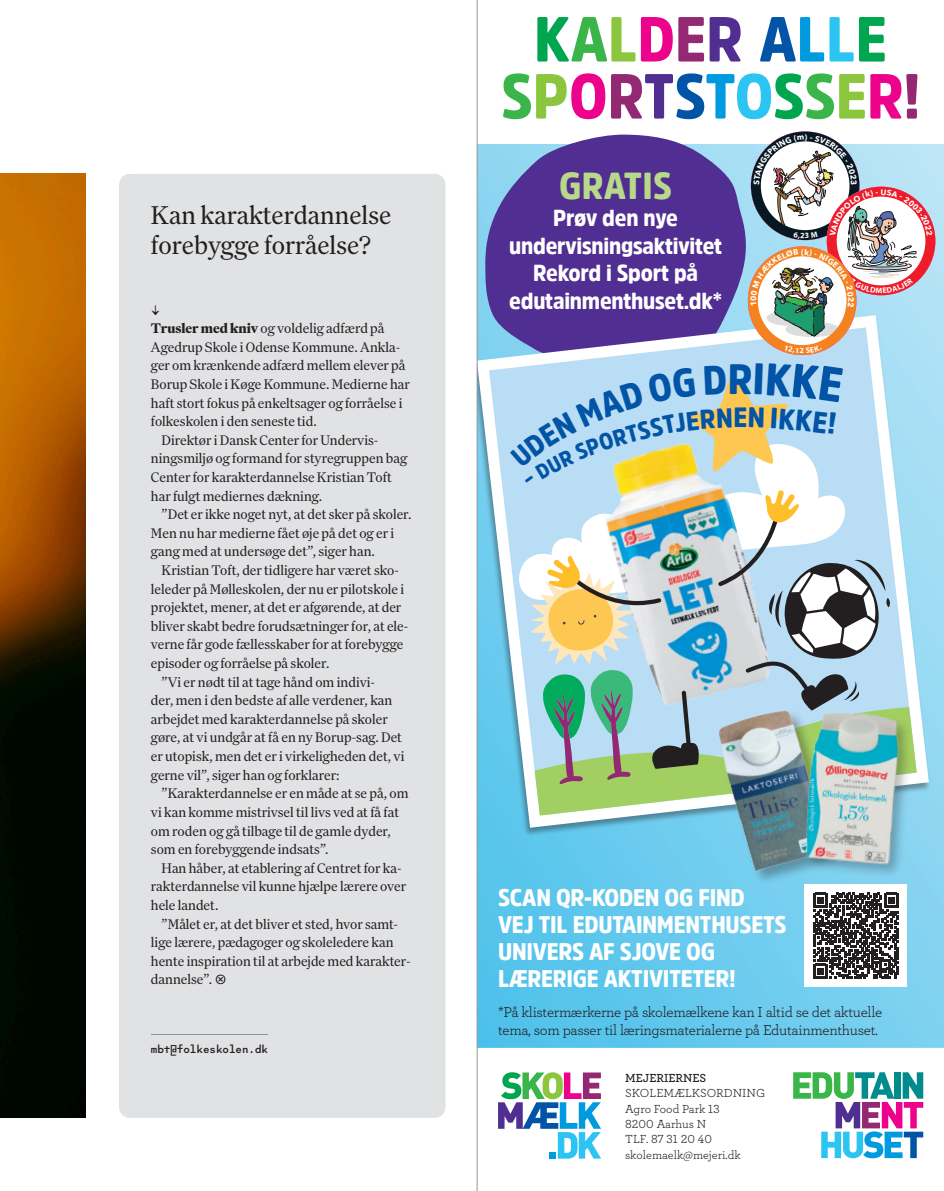
<style>
.page{position:relative;width:944px;height:1191px;background:#fff}
.page>*{position:absolute;margin:0;border:0;box-sizing:border-box;transform-origin:0 0}
.t1{font:900 63px/57px "Amsi Pro Narw";color:#00a54f;text-align:center}
.t2{font:900 42.45px "Amsi Pro Narw";color:#0154a6}
.t3{font:900 37.5px "Amsi Pro Narw";letter-spacing:.01em;color:#b8d989}
.t4{font:900 27.75px "Amsi Pro Narw";color:#0154a6}
.t5{font:27px "Family";color:#231f20}
.t6{font:900 24px/27px "Amsi Pro Narw";letter-spacing:-.01em;color:#fff}
.t7{font:900 23.1px/27.5px "Amsi Pro Narw";letter-spacing:-.01em;color:#fff;text-align:center}
.t8{font:15px/18px "Archer";letter-spacing:-.02em;color:#231f20}
.Folkeskolen_Brød_Family{font:14.55px/18.6px "Family";color:#231f20}
.Folkeskolen_Brød_Family-2{font:800 14.55px "Family";color:#231f20}
.t9{font:12.3px/15.3px "Archer";color:#231f20}
.Folkeskolen_mail{font:500 10.5px "The Future Mono";color:#231f20}
.t10{font:700 7.95px "Myriad Pro";color:#fff}
.t11{font:700 7.95px "Avenir Next";color:#fff}
.s1{font-weight:800}
.s2{font-family:"Ease Semi Rounded";font-size:13.05px}
.s3{color:#3ab54a}
.s4{color:#8bc63e}
.s5{color:#ed028c}
.s6{color:#932972}
.s7{color:#502e92}
.s8{color:#0154a6}
.s9{color:#009bde}
.s10{color:#2bc4f3}
.s11{font-weight:600}
</style>
<div class="page">
<div style="left:119px;top:174px;width:326px;height:943px;background:#e1e2e4;border-radius:11px"></div>
<img style="left:0;top:174px;width:85px;height:943px">
<svg style="left:478px;top:144px;width:466px;height:903px;background:#6bcbee"></svg>
<svg style="left:485px;top:134px;width:263px;height:175px;background:#5f4aa1"></svg>
<svg style="left:478px;top:309px;width:457px;height:525px;background:#8db9de"></svg>
<svg style="left:498px;top:1072px;width:103px;height:86px"></svg>
<div style="left:549px;top:1152px;width:7px;height:6px;background:#009bde"></div>
<svg style="left:793px;top:1072px;width:130px;height:86px"></svg>
<div style="left:805px;top:884px;width:102px;height:102px;background:#fff"></div>
<svg style="left:813px;top:893px;width:86px;height:85px"></svg>
<div style="left:718px;top:709px;width:125px;height:176px;background:#231f20;opacity:.35"></div>
<img style="left:717px;top:815px;width:66px;height:61px">
<img style="left:783px;top:815px;width:132px;height:65px">
<hr style="left:477px;top:0;width:1px;height:1191px;background:#939598">
<hr style="left:151px;top:1034px;width:117px;height:1px;background:#939598">
<svg style="left:748px;top:131px;width:188px;height:225px"></svg>
<svg style="left:510px;top:363px;width:407px;height:452px;background:#b3cdca"></svg>
<p class="t5" style="left:151px;top:199px;width:242px">Kan karakterdannelse</p>
<p class="t5" style="left:151px;top:229px;width:221px">forebygge forråelse?</p>
<p class="Folkeskolen_Brød_Family-2" style="left:151px;top:301px;width:11px">↓</p>
<p class="Folkeskolen_Brød_Family" style="left:151px;top:319px;width:260px"><span class="s1">Trusler med kniv</span> og voldelig adfærd på Agedrup Skole i Odense Kommune. Ankla&shy;ger om krænkende adfærd mellem elever på Borup Skole i Køge Kommune. Medierne har haft stort fokus på enkeltsager og forråelse i folkeskolen i den seneste tid.</p>
<p class="Folkeskolen_Brød_Family" style="left:151px;top:430px;width:258px;text-indent:11px">Direktør i Dansk Center for Undervis&shy;ningsmiljø og formand for styregruppen bag Center for karakterdannelse Kristian Toft har fulgt mediernes dækning.</p>
<p class="Folkeskolen_Brød_Family" style="left:151px;top:505px;width:262px;text-indent:11px">”Det er ikke noget nyt, at det sker på skoler.<br>Men nu har medierne fået øje på det og er i gang med at undersøge det”, siger han.</p>
<p class="Folkeskolen_Brød_Family" style="left:151px;top:561px;width:259px;text-indent:11px">Kristian Toft, der tidligere har været sko&shy;leleder på Mølleskolen, der nu er pilotskole i projektet, mener, at det er afgørende, at der bliver skabt bedre forudsætninger for, at ele&shy;verne får gode fællesskaber for at forebygge episoder og forråelse på skoler.</p>
<p class="Folkeskolen_Brød_Family" style="left:151px;top:672px;width:255px;text-indent:11px">”Vi er nødt til at tage hånd om indivi-<br>der, men i den bedste af alle verdener, kan arbejdet med karakterdannelse på skoler gøre, at vi undgår at få en ny Borup-sag. Det er utopisk, men det er i virkeligheden det, vi gerne vil”, siger han og forklarer:</p>
<p class="Folkeskolen_Brød_Family" style="left:151px;top:784px;width:259px;text-indent:11px">”Karakterdannelse er en måde at se på, om vi kan komme mistrivsel til livs ved at få fat om roden og gå tilbage til de gamle dyder, som en forebyggende indsats”.</p>
<p class="Folkeskolen_Brød_Family" style="left:151px;top:858px;width:257px;text-indent:11px">Han håber, at etablering af Centret for ka&shy;rakterdannelse vil kunne hjælpe lærere over hele landet.</p>
<p class="Folkeskolen_Brød_Family" style="left:151px;top:914px;width:261px;text-indent:11px">”Målet er, at det bliver et sted, hvor samt&shy;lige lærere, pædagoger og skoleledere kan hente inspiration til at arbejde med karakter&shy;dannelse”. <span class="s2">˟</span></p>
<p class="Folkeskolen_mail" style="left:151px;top:1041px;width:119px">mbt@folkeskolen.dk</p>
<p class="t1" style="left:501px;top:9px;width:421px">K<span class="s3">A</span><span class="s4">L</span><span class="s5">D</span><span class="s6">E</span><span class="s7">R</span> <span class="s8">A</span><span class="s9">L</span><span class="s10">L</span>E<br><span class="s3">S</span><span class="s4">P</span><span class="s5">O</span><span class="s6">R</span><span class="s7">T</span><span class="s8">S</span><span class="s9">T</span><span class="s10">O</span>S<span class="s3">S</span><span class="s4">E</span><span class="s5">R</span><span class="s6">!</span></p>
<p class="t3" style="left:559px;top:160px;width:114px">GRATIS</p>
<p class="t7" style="left:509px;top:204px;width:214px">Prøv den nye undervisningsaktivitet<br>Rekord i Sport på edutainmenthuset.dk*</p>
<p class="t2" style="left:728px;top:350px;width:26px">R</p>
<p class="t4" style="left:733px;top:398px;width:15px">E</p>
<p class="t11" style="left:801px;top:245px;width:4px">(</p>
<p class="t10" style="left:800px;top:345px;width:6px">2</p>
<p class="t6" style="left:498px;top:883px;width:290px">SCAN QR-KODEN OG FIND<br>VEJ TIL EDUTAINMENTHUSETS<br>UNIVERS AF SJOVE OG<br>LÆRERIGE AKTIVITETER!</p>
<p class="t8" style="left:498px;top:1002px;width:386px">*På klistermærkerne på skolemælkene kan I altid se det aktuelle tema, som passer til læringsmaterialerne på Edutainmenthuset.</p>
<p class="t9" style="left:625px;top:1069px;width:141px"><span class="s11">MEJERIERNES<br></span>SKOLEMÆLKSORDNING<br>Agro Food Park 13<br>8200 Aarhus N<br>TLF. 87 31 20 40 skolemaelk@mejeri.dk</p>
</div>
